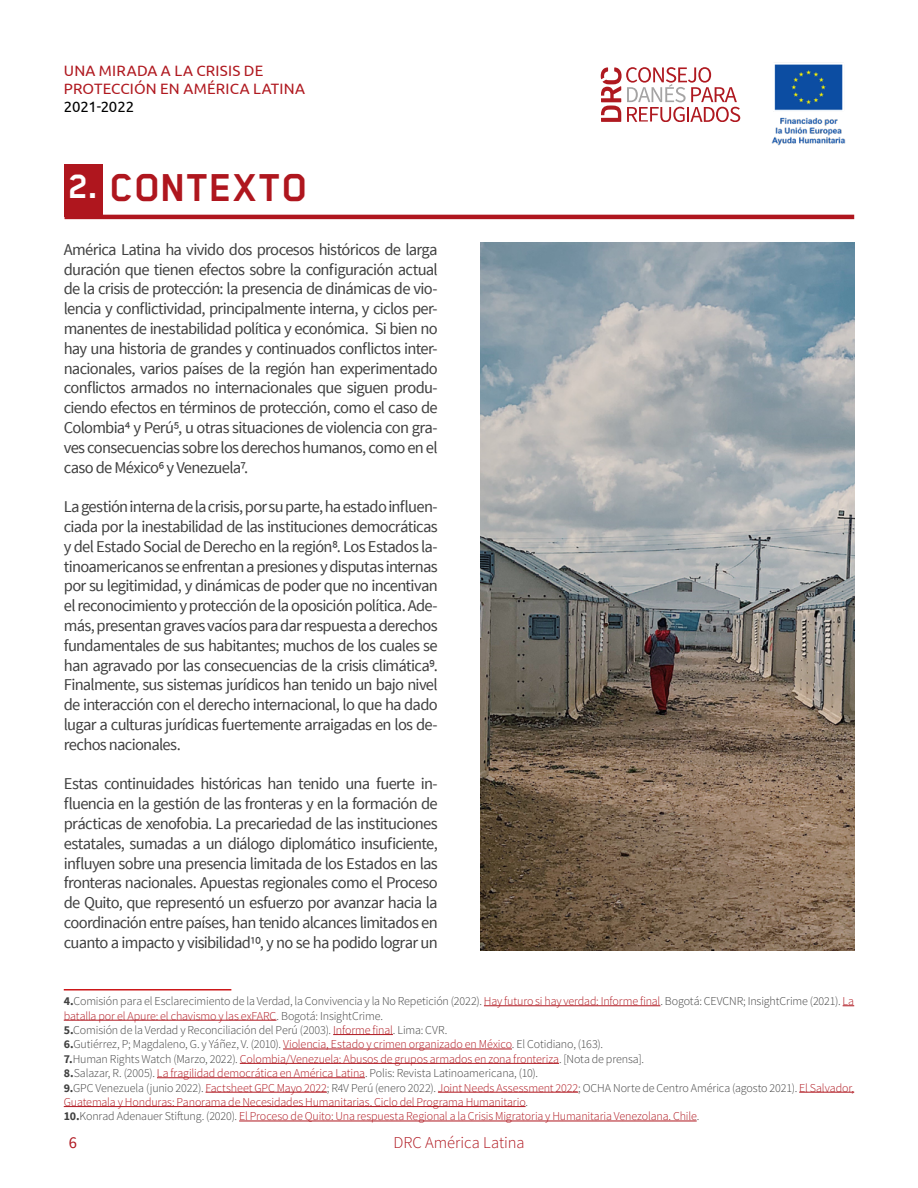
<style>
.page{position:relative;width:918px;height:1188px;background:#fff}
.page>*{position:absolute;margin:0;border:0;box-sizing:border-box;transform-origin:0 0}
.t1{font:700 45px "Blender Pro";letter-spacing:.005em;color:#af161e}
.t2{font:16.5px/19.8px "Source Sans Pro";letter-spacing:-.04em;color:#404040;text-align:justify}
.t3{font:300 16.5px "Source Sans Pro";color:#af161e}
.t4{font:16.5px "Source Sans Pro";color:#af161e}
.t5{font:15px/18px "Ubuntu";letter-spacing:.015em;color:#b01920}
.t6{font:15px "Ubuntu";letter-spacing:-.01em;color:#000}
.t7{font:300 12px/14.4px "Source Sans Pro";letter-spacing:-.01em;color:#404040}
.s1{font-size:39px;color:#fff}
.s2{font-weight:700}
.s3{color:#af161e}
</style>
<div class="page">
<img style="left:771px;top:64px;width:75px;height:82px">
<svg style="left:601px;top:67px;width:139px;height:55px"></svg>
<hr style="left:65px;top:215px;width:789px;height:4px;background:#af161e">
<div style="left:65px;top:164px;width:38px;height:53px;background:#af161e"></div>
<hr style="left:484px;top:1005px;width:176px;height:1px;background:#af161e">
<hr style="left:64px;top:1020px;width:213px;height:1px;background:#af161e">
<hr style="left:333px;top:1034px;width:60px;height:1px;background:#af161e">
<hr style="left:283px;top:1049px;width:229px;height:1px;background:#af161e">
<hr style="left:240px;top:1063px;width:319px;height:1px;background:#af161e">
<hr style="left:157px;top:1077px;width:208px;height:1px;background:#af161e">
<hr style="left:206px;top:1092px;width:121px;height:1px;background:#af161e">
<hr style="left:438px;top:1092px;width:140px;height:1px;background:#af161e">
<hr style="left:799px;top:1092px;width:55px;height:1px;background:#af161e">
<hr style="left:64px;top:1106px;width:462px;height:1px;background:#af161e">
<hr style="left:239px;top:1121px;width:458px;height:1px;background:#af161e">
<hr style="left:64px;top:989px;width:167px;height:2px;background:#cd1719">
<img style="left:480px;top:242px;width:374px;height:708px">
<p class="t5" style="left:64px;top:61px;width:243px">UNA MIRADA A LA CRISIS DE<br>PROTECCIÓN EN AMÉRICA LATINA</p>
<p class="t6" style="left:64px;top:97px;width:72px">2021-2022</p>
<h1 class="t1" style="left:68px;top:163px;width:242px"><span class="s1">2.</span> CONTEXTO</h1>
<p class="t2" style="left:64px;top:240px;width:375px">América Latina ha vivido dos procesos históricos de larga duración que tienen efectos sobre la configuración actual de la crisis de protección: la presencia de dinámicas de vio&shy;lencia y conflictividad, principalmente interna, y ciclos per&shy;manentes de inestabilidad política y económica. Si bien no hay una historia de grandes y continuados conflictos inter&shy;nacionales, varios países de la región han experimentado conflictos armados no internacionales que siguen produ&shy;ciendo efectos en términos de protección, como el caso de Colombia4 y Perú5, u otras situaciones de violencia con gra&shy;ves consecuencias sobre los derechos humanos, como en el caso de México6 y Venezuela7.</p>
<p class="t2" style="left:64px;top:497px;width:376px">La gestión interna de la crisis, por su parte, ha estado influen&shy;ciada por la inestabilidad de las instituciones democráticas y del Estado Social de Derecho en la región8. Los Estados la&shy;tinoamericanos se enfrentan a presiones y disputas internas por su legitimidad, y dinámicas de poder que no incentivan el reconocimiento y protección de la oposición política. Ade&shy;más, presentan graves vacíos para dar respuesta a derechos fundamentales de sus habitantes; muchos de los cuales se han agravado por las consecuencias de la crisis climática9.<br>Finalmente, sus sistemas jurídicos han tenido un bajo nivel de interacción con el derecho internacional, lo que ha dado lugar a culturas jurídicas fuertemente arraigadas en los de&shy;rechos nacionales.</p>
<p class="t2" style="left:64px;top:774px;width:375px">Estas continuidades históricas han tenido una fuerte in&shy;fluencia en la gestión de las fronteras y en la formación de prácticas de xenofobia. La precariedad de las instituciones estatales, sumadas a un diálogo diplomático insuficiente, influyen sobre una presencia limitada de los Estados en las fronteras nacionales. Apuestas regionales como el Proceso de Quito, que representó un esfuerzo por avanzar hacia la coordinación entre países, han tenido alcances limitados en cuanto a impacto y visibilidad10, y no se ha podido lograr un</p>
<p class="t7" style="left:64px;top:994px;width:792px"><span class="s2">4.</span>Comisión para el Esclarecimiento de la Verdad, la Convivencia y la No Repetición (2022). <span class="s3">Hay futuro si hay verdad: Informe final</span>. Bogotá: CEVCNR; InsightCrime (2021). <span class="s3">La batalla por el Apure: el chavismo y las exFARC</span>. Bogotá: InsightCrime.<br><span class="s2">5.</span>Comisión de la Verdad y Reconciliación del Perú (2003). <span class="s3">Informe final</span>. Lima: CVR.<br><span class="s2">6.</span>Gutiérrez, P; Magdaleno, G. y Yáñez, V. (2010). <span class="s3">Violencia, Estado y crimen organizado en México</span>. El Cotidiano, (163).<br><span class="s2">7.</span>Human Rights Watch (Marzo, 2022). <span class="s3">Colombia/Venezuela: Abusos de grupos armados en zona fronteriza</span>. [Nota de prensa].<br><span class="s2">8.</span>Salazar, R. (2005). <span class="s3">La fragilidad democrática en América Latina</span>. Polis: Revista Latinoamericana, (10).<br><span class="s2">9.</span>GPC Venezuela (junio 2022). <span class="s3">Factsheet GPC Mayo 2022</span>; R4V Perú (enero 2022). <span class="s3">Joint Needs Assessment 2022</span>; OCHA Norte de Centro América (agosto 2021). <span class="s3">El Salvador, Guatemala y Honduras: Panorama de Necesidades Humanitarias. Ciclo del Programa Humanitario</span>.<br><span class="s2">10.</span>Konrad Adenauer Stiftung. (2020). <span class="s3">El Proceso de Quito: Una respuesta Regional a la Crisis Migratoria y Humanitaria Venezolana. Chile</span>.</p>
<p class="t4" style="left:69px;top:1133px;width:10px">6</p>
<p class="t3" style="left:393px;top:1133px;width:133px">DRC América Latina</p>
</div>
